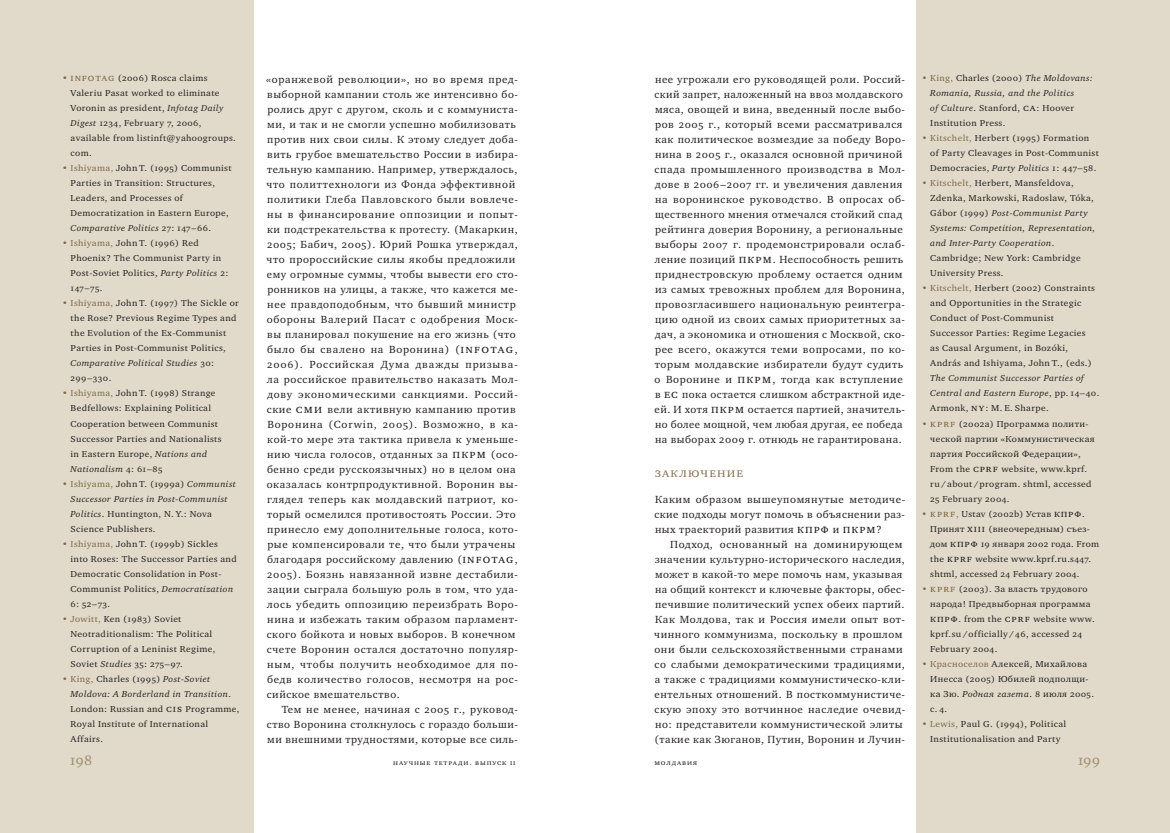
<style>
.page{position:relative;width:1170px;height:833px;background:#fff}
.page>*{position:absolute;margin:0;border:0;box-sizing:border-box;transform-origin:0 0}
.t1{font:15px "Charter ITC";color:#a08e6e}
.t2{font:13.38px "Charter ITC";letter-spacing:.08em;color:#8b7756}
.t3{font:10.62px/15px "Charter ITC";letter-spacing:.05em;color:#231f20;scale:1.04 1}
.t4{font:8.88px/15px "Charter ITC";letter-spacing:.035em;color:#231f20;scale:1.07 1}
.t5{font:italic 8.88px/15px "Charter ITC";letter-spacing:.035em;color:#231f20;scale:1.07 1}
.t6{font:7.5px "Charter ITC";letter-spacing:.11em;color:#231f20;scale:1.05 1}
.s1{color:#7e6943}
.s2{font-size:10.5px;color:#7e6943}
.s3{font-style:italic}
.s4{font-size:10.5px}
.s5{font-size:12.5px}
.s6{font-style:normal;color:#7e6943}
.s7{font-style:normal}
.s8{font-style:normal;font-size:10.5px}
</style>
<div class="page">
<div style="left:0;top:0;width:253px;height:832px;background:#e1daca"></div>
<div style="left:917px;top:0;width:253px;height:832px;background:#e1daca"></div>
<p class="t4" style="left:71px;top:71px;width:156px;text-indent:-8px"><span class="s1">•</span> <span class="s2">IN FOTAG</span> (2006) Rosca claims<br>Valeriu Pasat worked to eliminate<br>Voronin as president, <span class="s3">Infotag Daily<br>Digest</span> 1234, February 7, 2006, available from listinft@yahoogroups. com.</p>
<p class="t4" style="left:71px;top:161px;width:152px;text-indent:-8px"><span class="s1">• Ishiyama,</span> John T. (1995) Communist Parties in Transition: Structures, Leaders, and Processes of Democratization in Eastern Europe, <span class="s3">Comparative Politics</span> 27: 147–66.</p>
<p class="t4" style="left:71px;top:236px;width:149px;text-indent:-8px"><span class="s1">• Ishiyama,</span> John T. (1996) Red<br>Phoenix? The Communist Party in<br>Post-Soviet Politics, <span class="s3">Party Politics</span> 2:<br>147–75.</p>
<p class="t4" style="left:71px;top:296px;width:159px;text-indent:-8px"><span class="s1">• Ishiyama,</span> John T. (1997) The Sickle or the Rose? Previous Regime Types and the Evolution of the Ex-Communist<br>Parties in Post-Communist Politics,<br><span class="s3">Comparative Political Studies</span> 30:<br>299–330.</p>
<p class="t4" style="left:71px;top:386px;width:143px;text-indent:-8px"><span class="s1">• Ishiyama,</span> John T. (1998) Strange<br>Bedfellows: Explaining Political<br>Cooperation between Communist<br>Successor Parties and Nationalists in Eastern Europe, <span class="s3">Nations and<br>Nationalism</span> 4: 61–85</p>
<p class="t4" style="left:71px;top:476px;width:156px;text-indent:-8px"><span class="s1">• Ishiyama,</span> John T. (1999a) <span class="s3">Communist<br>Successor Parties in Post-Communist<br>Politics</span>. Huntington, N. Y.: Nova<br>Science Publishers.</p>
<p class="t4" style="left:71px;top:536px;width:157px;text-indent:-8px"><span class="s1">• Ishiyama,</span> John T. (1999b) Sickles into Roses: The Successor Parties and<br>Democratic Consolidation in Post-<br>Communist Politics, <span class="s3">Democratization<br></span>6: 52–73.</p>
<p class="t4" style="left:71px;top:611px;width:137px;text-indent:-8px"><span class="s1">• Jowitt,</span> Ken (1983) Soviet<br>Neotraditionalism: The Political<br>Corruption of a Leninist Regime,<br>Soviet <span class="s3">Studies</span> 35: 275–97.</p>
<p class="t4" style="left:71px;top:671px;width:159px;text-indent:-8px"><span class="s1">• King,</span> Charles (1995) <span class="s3">Post-Soviet<br>Moldova: A Borderland in Transition</span>.<br>London: Russian and <span class="s4">CIS</span> Programme,<br>Royal Institute of International<br>Affairs.</p>
<p class="t3" style="left:266px;top:71px;width:244px">«оранжевой революции», но во время пред&shy;выборной кампании столь же интенсивно бо&shy;ролись друг с другом, сколь и с коммуниста&shy;ми, и так и не смогли успешно мобилизовать против них свои силы. К этому следует доба&shy;вить грубое вмешательство России в избира&shy;тельную кампанию. Например, утверждалось, что политтехнологи из Фонда эффективной политики Глеба Павловского были вовлече&shy;ны в финансирование оппозиции и попыт&shy;ки подстрекательства к протесту. (Макаркин, 2005; Бабич, 2005). Юрий Рошка утверждал, что пророссийские силы якобы предложили ему огромные суммы, чтобы вывести его сто&shy;ронников на улицы, а также, что кажется ме&shy;нее правдоподобным, что бывший министр обороны Валерий Пасат с одобрения Моск&shy;вы планировал покушение на его жизнь (что было бы свалено на Воронина) (<span class="s5">IN FOTAG</span>, 2006). Российская Дума дважды призыва&shy;ла российское правительство наказать Мол&shy;дову экономическими санкциями. Россий&shy;ские <span class="s5">СМИ</span> вели активную кампанию против Воронина (Corwin, 2005). Возможно, в ка&shy;кой‑то мере эта тактика привела к уменьше&shy;нию числа голосов, отданных за <span class="s5">ПКР М</span> (осо&shy;бенно среди русскоязычных) но в целом она оказалась контрпродуктивной. Воронин вы&shy;глядел теперь как молдавский патриот, ко&shy;торый осмелился противостоять России. Это принесло ему дополнительные голоса, кото&shy;рые компенсировали те, что были утрачены благодаря российскому давлению (<span class="s5">IN FOTAG</span>, 2005). Боязнь навязанной извне дестабили&shy;зации сыграла большую роль в том, что уда&shy;лось убедить оппозицию переизбрать Воро&shy;нина и избежать таким образом парламент&shy;ского бойкота и новых выборов. В конечном счете Воронин остался достаточно популяр&shy;ным, чтобы получить необходимое для по&shy;бедв количество голосов, несмотря на рос&shy;сийское вмешательство.</p>
<p class="t3" style="left:267px;top:701px;width:243px;text-align:justify;text-indent:15px">Тем не менее, начиная с 2005 г., руковод&shy;ство Воронина столкнулось с гораздо больши&shy;ми внешними трудностями, которые все силь-</p>
<p class="t3" style="left:654px;top:71px;width:243px">нее угрожали его руководящей роли. Россий&shy;ский запрет, наложенный на ввоз молдавского мяса, овощей и вина, введенный после выбо&shy;ров 2005 г., который всеми рассматривался как политическое возмездие за победу Воро&shy;нина в 2005 г., оказался основной причиной спада промышленного производства в Мол&shy;дове в 2006–2007 гг. и увеличения давления на воронинское руководство. В опросах об&shy;щественного мнения отмечался стойкий спад рейтинга доверия Воронину, а региональные выборы 2007 г. продемонстрировали ослаб&shy;ление позиций <span class="s5">ПКР М</span>. Неспособность решить приднестровскую проблему остается одним из самых тревожных проблем для Воронина, провозгласившего национальную реинтегра&shy;цию одной из своих самых приоритетных за&shy;дач, а экономика и отношения с Москвой, ско&shy;рее всего, окажутся теми вопросами, по ко&shy;торым молдавские избиратели будут судить о Воронине и <span class="s5">ПКР М</span>, тогда как вступление в <span class="s5">ЕС</span> пока остается слишком абстрактной иде&shy;ей. И хотя <span class="s5">ПКР М</span> остается партией, значитель&shy;но более мощной, чем любая другая, ее победа на выборах 2009 г. отнюдь не гарантирована.</p>
<p class="t2" style="left:655px;top:463px;width:90px">Заключение</p>
<p class="t3" style="left:655px;top:491px;width:242px;text-align:justify">Каким образом вышеупомянутые методиче&shy;ские подходы могут помочь в объяснении раз&shy;ных траекторий развития <span class="s5">КПРФ</span> и <span class="s5">ПКР М</span>?</p>
<p class="t3" style="left:654px;top:536px;width:243px;text-indent:16px">Подход, основанный на доминирующем значении культурно-исторического наследия, может в какой‑то мере помочь нам, указывая на общий контекст и ключевые факторы, обес&shy;печившие политический успех обеих партий.<br>Как Молдова, так и Россия имели опыт вот&shy;чинного коммунизма, поскольку в прошлом они были сельскохозяйственными странами со слабыми демократическими традициями, а также с традициями коммунистическо-кли&shy;ентельных отношений. В посткоммунистиче&shy;скую эпоху это вотчинное наследие очевид&shy;но: представители коммунистической элиты (такие как Зюганов, Путин, Воронин и Лучин-</p>
<p class="t5" style="left:930px;top:71px;width:153px;text-indent:-8px"><span class="s6">• King,</span> <span class="s7">Charles (2000)</span> The Moldovans:<br>Romania, Russia, and the Politics<br>of Culture<span class="s7">. Stanford,</span> <span class="s8">CA</span><span class="s7">: Hoover<br>Institution Press.</span></p>
<p class="t4" style="left:930px;top:131px;width:159px;text-indent:-8px"><span class="s1">• Kitschelt,</span> Herbert (1995) Formation of Party Cleavages in Post-Communist<br>Democracies, <span class="s3">Party Politics</span> 1: 447–58.</p>
<p class="t4" style="left:930px;top:176px;width:156px;text-indent:-8px"><span class="s1">• Kitschelt,</span> Herbert, Mansfeldova, Zdenka, Markowski, Radoslaw, Tóka, Gábor (1999) <span class="s3">Post-Communist Party Systems: Competition, Representation, and Inter-Party Cooperation</span>.<br>Cambridge; New York: Cambridge University Press.</p>
<p class="t4" style="left:930px;top:281px;width:155px;text-indent:-8px"><span class="s1">• Kitschelt,</span> Herbert (2002) Constraints and Opportunities in the Strategic Conduct of Post-Communist Successor Parties: Regime Legacies as Causal Argument, in Bozóki, András and Ishiyama, John T., (eds.)</p>
<p class="t5" style="left:930px;top:371px;width:160px">The Communist Successor Parties of<br>Central and Eastern Europe<span class="s7">, pp. 14–40.<br>Armonk,</span> <span class="s8">NY</span><span class="s7">: M. E. Sharpe.</span></p>
<p class="t4" style="left:930px;top:416px;width:155px;text-indent:-8px"><span class="s1">•</span> <span class="s2">KPRF</span> (2002a) Программа полити&shy;ческой партии «Коммунистическая партия Российской Федерации»,<br>From the <span class="s4">CPRF</span> website, www.kprf. ru/about/program. shtml, accessed<br>25 February 2004.</p>
<p class="t4" style="left:930px;top:506px;width:159px;text-indent:-9px"><span class="s1">•</span> <span class="s2">KPRF</span><span class="s1">,</span> Ustav (2002b) Устав <span class="s4">КПРФ</span>.<br>Принят <span class="s4">XIII</span> (внеочередным) съез&shy;дом <span class="s4">КПРФ</span> 19 января 2002 года. From the <span class="s4">KPRF</span> website www.kprf.ru.s447. shtml, accessed 24 February 2004.</p>
<p class="t4" style="left:930px;top:581px;width:155px;text-indent:-8px"><span class="s1">•</span> <span class="s2">KPRF</span> (2003). За власть трудового народа! Предвыборная программа<br><span class="s4">КПРФ</span>. from the <span class="s4">CPRF</span> website www. kprf.su/officially/46, accessed 24<br>February 2004.</p>
<p class="t4" style="left:930px;top:656px;width:155px;text-indent:-8px"><span class="s1">• Красноселов</span> Алексей, Михайлова<br>Инесса (2005) Юбилей подполщи&shy;ка Зю. <span class="s3">Родная газета</span>. 8 июля 2005. с. 4.</p>
<p class="t4" style="left:922px;top:716px;width:137px;text-align:center"><span class="s1">• Lewis,</span> Paul G. (1994), Political<br>Institutionalisation and Party</p>
<h1 class="t1" style="left:70px;top:751px;width:24px">198</h1>
<p class="t6" style="left:393px;top:758px;width:118px">научные тетради. выпуск ii</p>
<p class="t6" style="left:654px;top:758px;width:42px">Молдавия</p>
<h1 class="t1" style="left:1078px;top:751px;width:24px">199</h1>
</div>
